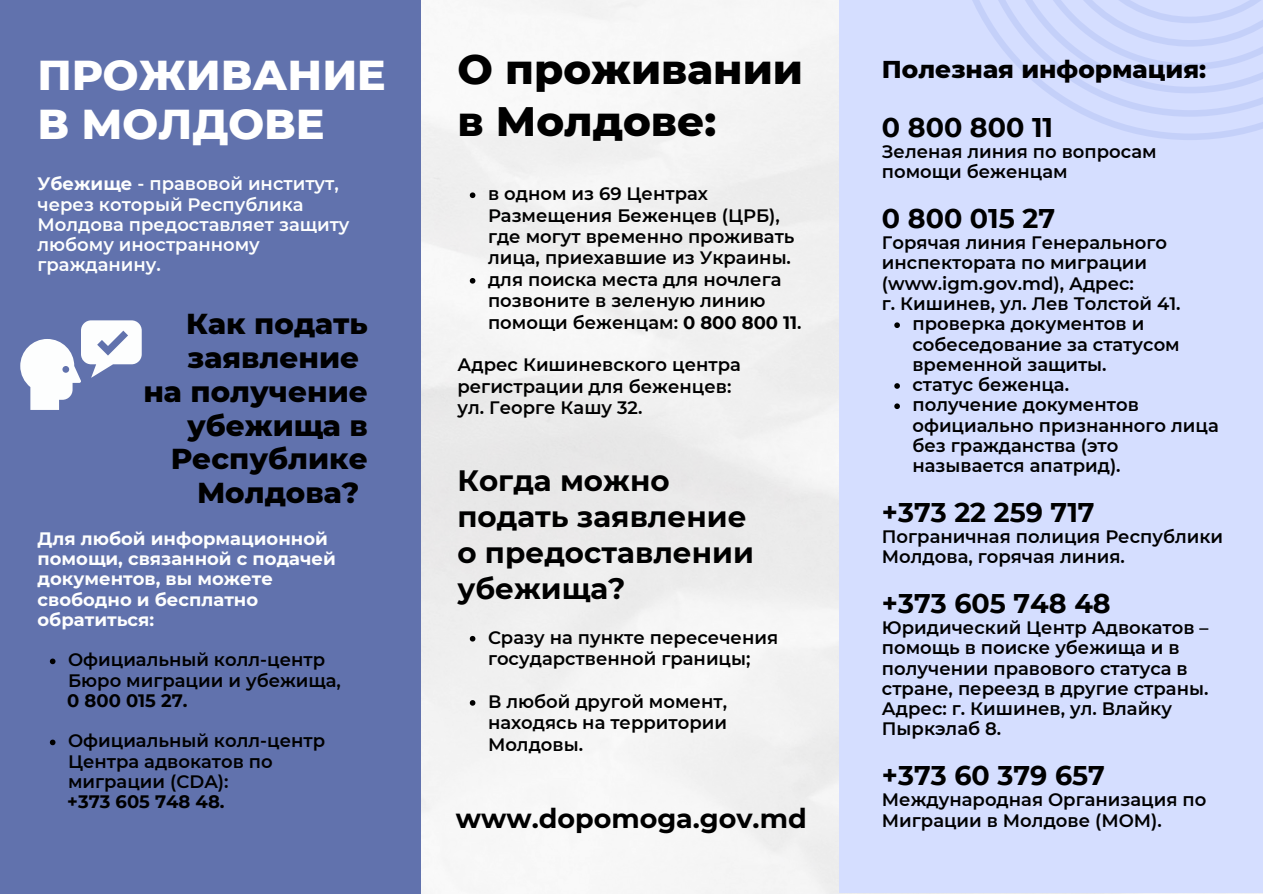
<style>
.page{position:relative;width:1263px;height:894px;background:#fff}
.page>*{position:absolute;margin:0;border:0;box-sizing:border-box;transform-origin:0 0}
.t1{font:800 42.6px/48.3px "Montserrat";color:#fff}
.t2{font:800 42px "Montserrat";color:#000}
.t3{font:800 29.4px/33.8px "Montserrat";color:#000}
.t4{font:700 29.4px/36px "Montserrat";color:#000}
.t5{font:700 27px "Montserrat";color:#000}
.t6{font:800 24.9px "Montserrat";color:#000}
.t7{font:600 18px/20.2px "Montserrat";color:#000}
.t8{font:600 18px/20.2px "Montserrat";color:#fdfefe}
.t9{font:700 18px/20.2px "Montserrat";color:#fdfefe}
.t10{font:700 18px "Montserrat";color:#000}
.s1{font-weight:700}
</style>
<div class="page">
<img style="left:421px;top:0;width:842px;height:893px">
<div style="left:0;top:0;width:421px;height:893px;background:#6172ad"></div>
<div style="left:839px;top:0;width:424px;height:892px;background:#d5deff"></div>
<svg style="left:972px;top:0;width:291px;height:140px"></svg>
<svg style="left:20px;top:320px;width:122px;height:90px"></svg>
<svg style="left:470px;top:192px;width:5px;height:6px"></svg>
<svg style="left:470px;top:278px;width:5px;height:5px"></svg>
<svg style="left:470px;top:635px;width:5px;height:6px"></svg>
<svg style="left:470px;top:700px;width:5px;height:5px"></svg>
<svg style="left:50px;top:658px;width:5px;height:6px"></svg>
<svg style="left:50px;top:739px;width:5px;height:6px"></svg>
<svg style="left:894px;top:322px;width:6px;height:6px"></svg>
<svg style="left:894px;top:383px;width:6px;height:5px"></svg>
<svg style="left:894px;top:403px;width:6px;height:6px"></svg>
<p class="t1" style="left:37px;top:51px;width:350px">ПРОЖИВАНИE<br>В МОЛДОВЕ</p>
<p class="t8" style="left:37px;top:174px;width:314px"><span class="s1">Убежище</span> - правовой институт, через который Республика<br>Молдова предоставляет защиту любому иностранному гражданину.</p>
<p class="t3" style="left:186px;top:307px;width:183px">Как подать заявление</p>
<p class="t3" style="left:143px;top:374px;width:226px;text-align:right">на получение убежища в<br>Республике<br>Молдова?</p>
<p class="t9" style="left:37px;top:528px;width:300px">Для любой информационной помощи, связанной с подачей документов, вы можете свободно и бесплатно обратиться:</p>
<p class="t7" style="left:68px;top:649px;width:274px">Официальный колл-центр<br>Бюро миграции и убежища,</p>
<p class="t10" style="left:67px;top:689px;width:122px">0 800 015 27.</p>
<p class="t7" style="left:68px;top:730px;width:259px">Официальный колл-центр<br>Центра адвокатов по миграции (CDA):</p>
<p class="t10" style="left:67px;top:790px;width:159px">+373 605 748 48.</p>
<p class="t2" style="left:457px;top:44px;width:347px">O проживании</p>
<p class="t2" style="left:457px;top:95px;width:260px">в Молдове:</p>
<p class="t7" style="left:488px;top:183px;width:308px;line-height:21.3px">в одном из 69 Центрах<br>Размещения Беженцев (ЦРБ), где могут временно проживать лица, приехавшие из Украины.</p>
<p class="t7" style="left:488px;top:269px;width:315px;line-height:21.3px">для поиска места для ночлега позвоните в зеленую линию помощи беженцам: <span class="s1">0 800 800 11</span>.</p>
<p class="t7" style="left:457px;top:354px;width:285px;line-height:21.3px">Адрес Кишиневского центра регистрации для беженцев:</p>
<p class="t7" style="left:457px;top:397px;width:187px">ул. Георге Кашу 32.</p>
<p class="t4" style="left:457px;top:462px;width:214px">Когда можно</p>
<p class="t4" style="left:457px;top:498px;width:291px">подать заявление</p>
<p class="t4" style="left:457px;top:534px;width:298px">о предоставлении убежища?</p>
<p class="t7" style="left:488px;top:626px;width:292px;line-height:21.3px">Сразу на пункте пересечения государственной границы;</p>
<p class="t7" style="left:488px;top:690px;width:241px;line-height:21.3px;text-align:justify">В любой другой момент, находясь на территории Молдовы.</p>
<p class="t5" style="left:456px;top:802px;width:352px">www.dopomoga.gov.md</p>
<p class="t6" style="left:882px;top:54px;width:326px">Полезная информация:</p>
<p class="t5" style="left:882px;top:110px;width:173px">0 800 800 11</p>
<p class="t7" style="left:882px;top:141px;width:276px">Зеленая линия по вопросам помощи беженцам</p>
<p class="t5" style="left:882px;top:202px;width:175px">0 800 015 27</p>
<p class="t7" style="left:882px;top:232px;width:287px">Горячая линия Генерального инспектората по миграции (www.igm.gov.md), Адрес:</p>
<p class="t7" style="left:882px;top:293px;width:300px">г. Кишинев, ул. Лев Толстой 41.</p>
<p class="t7" style="left:912px;top:313px;width:269px">проверка документов и собеседование за статусом временной защиты.</p>
<p class="t7" style="left:912px;top:374px;width:158px">статус беженца.</p>
<p class="t7" style="left:912px;top:394px;width:308px">получение документов официально признанного лица без гражданства (это называется апатрид).</p>
<p class="t5" style="left:882px;top:495px;width:214px">+373 22 259 717</p>
<p class="t7" style="left:882px;top:526px;width:343px">Пограничная полиция Республики<br>Молдова, горячая линия.</p>
<p class="t5" style="left:882px;top:586px;width:230px">+373 605 748 48</p>
<p class="t7" style="left:882px;top:617px;width:328px">Юридический Центр Адвокатов – помощь в поиске убежища и в получении правового статуса в стране, переезд в другие страны.<br>Адрес: г. Кишинев, ул. Влайку<br>Пыркэлаб 8.</p>
<p class="t5" style="left:882px;top:758px;width:225px">+373 60 379 657</p>
<p class="t7" style="left:882px;top:789px;width:326px">Международная Организация по<br>Миграции в Молдове (МОМ).</p>
</div>
